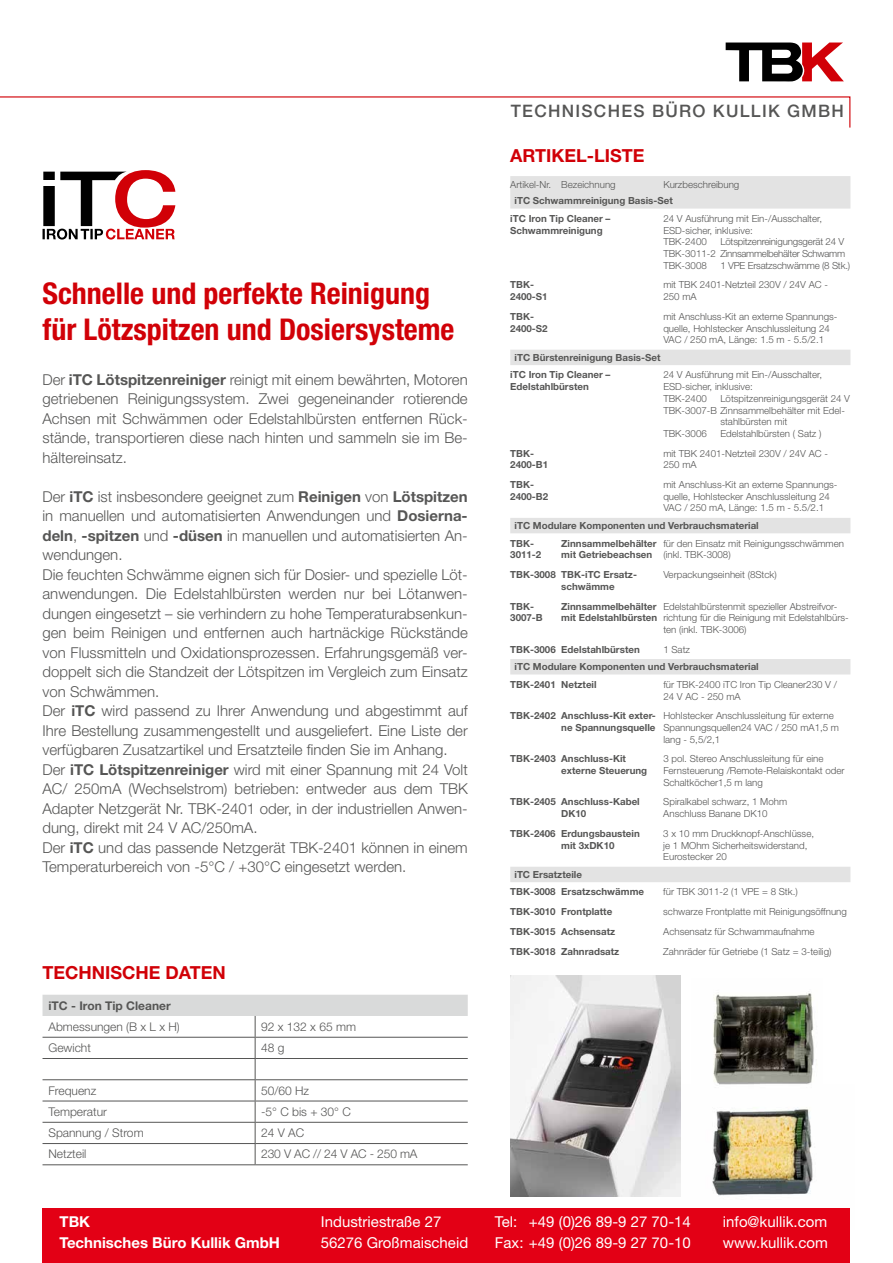
<style>
.page{position:relative;width:893px;height:1263px;background:#fff}
.page>*{position:absolute;margin:0;border:0;box-sizing:border-box;transform-origin:0 0}
.t1{font:700 condensed 30px/36px "Helvetica Neue LT Std";color:#d10007}
.t2{font:700 18px "Helvetica Neue LT Std";color:#d10007}
.t3{font:500 17.25px "Helvetica Neue LT Std";letter-spacing:.075em;color:#565655}
.t4{font:300 15px/19.5px "Helvetica Neue LT Std";color:#565655;text-align:justify}
.t5{font:15px/21px "Helvetica Neue LT Std";color:#fff}
.t6{font:700 15px/21px "Helvetica Neue LT Std";color:#fff}
.t7{font:300 12px "Helvetica Neue LT Std";color:#565655}
.t8{font:700 12px "Helvetica Neue LT Std";color:#565655}
.t9{font:300 9.75px/11.7px "Helvetica Neue LT Std";color:#565655}
.t10{font:700 9.75px/11.7px "Helvetica Neue LT Std";color:#565655}
.t11{font:300 9.75px "Helvetica Neue LT Std";letter-spacing:-.02em;color:#565655}
.s1{font-weight:700}
</style>
<div class="page">
<img style="left:661px;top:1084px;width:152px;height:113px">
<div style="left:43px;top:1208px;width:807px;height:55px;background:#e30015"></div>
<hr style="left:43px;top:1164px;width:212px;height:1px;background:#565655">
<hr style="left:255px;top:1164px;width:213px;height:1px;background:#565655">
<svg style="left:43px;top:995px;width:425px;height:169px"></svg>
<svg style="left:726px;top:43px;width:118px;height:39px"></svg>
<svg style="left:0;top:96px;width:851px;height:32px"></svg>
<svg style="left:43px;top:170px;width:132px;height:70px"></svg>
<div style="left:43px;top:180px;width:13px;height:6px;background:#fff"></div>
<img style="left:692px;top:993px;width:122px;height:102px">
<img style="left:510px;top:975px;width:170px;height:221px">
<svg style="left:510px;top:176px;width:340px;height:706px"></svg>
<h3 class="t3" style="left:511px;top:101px;width:335px">TECHNISCHES BÜRO KULLIK GMBH</h3>
<h2 class="t2" style="left:510px;top:144px;width:136px">ARTIKEL-LISTE</h2>
<h1 class="t1" style="left:43px;top:275px;width:413px">Schnelle und perfekte Reinigung für Lötzspitzen und Dosiersysteme</h1>
<p class="t4" style="left:43px;top:369px;width:427px">Der <span class="s1">iTC Lötspitzenreiniger</span> reinigt mit einem bewährten, Motoren getriebenen Reinigungssystem. Zwei gegeneinander rotierende Achsen mit Schwämmen oder Edelstahlbürsten entfernen Rück&shy;stände, transportieren diese nach hinten und sammeln sie im Be&shy;hältereinsatz.</p>
<p class="t4" style="left:43px;top:486px;width:427px;text-align:left">Der <span class="s1">iTC</span> ist insbesondere geeignet zum <span class="s1">Reinigen</span> von <span class="s1">Lötspitzen </span>in manuellen und automatisierten Anwendungen und <span class="s1">Dosierna&shy;deln</span>, <span class="s1">-spitzen</span> und <span class="s1">-düsen</span> in manuellen und automatisierten An&shy;wendungen.<br>Die feuchten Schwämme eignen sich für Dosier- und spezielle Löt&shy;anwendungen. Die Edelstahlbürsten werden nur bei Lötanwen&shy;dungen eingesetzt – sie verhindern zu hohe Temperaturabsenkun&shy;gen beim Reinigen und entfernen auch hartnäckige Rückstände von Flussmitteln und Oxidationsprozessen. Erfahrungsgemäß ver&shy;doppelt sich die Standzeit der Lötspitzen im Vergleich zum Einsatz von Schwämmen.<br>Der <span class="s1">iTC</span> wird passend zu Ihrer Anwendung und abgestimmt auf Ihre Bestellung zusammengestellt und ausgeliefert. Eine Liste der verfügbaren Zusatzartikel und Ersatzteile finden Sie im Anhang.<br>Der <span class="s1">iTC Lötspitzenreiniger</span> wird mit einer Spannung mit 24 Volt AC/ 250mA (Wechselstrom) betrieben: entweder aus dem TBK Adapter Netzgerät Nr. TBK-2401 oder, in der industriellen Anwen&shy;dung, direkt mit 24 V AC/250mA.<br>Der <span class="s1">iTC</span> und das passende Netzgerät TBK-2401 können in einem Temperaturbereich von -5°C / +30°C eingesetzt werden.</p>
<h2 class="t2" style="left:43px;top:961px;width:185px">TECHNISCHE DATEN</h2>
<p class="t8" style="left:49px;top:998px;width:124px">iTC - Iron Tip Cleaner</p>
<p class="t7" style="left:49px;top:1019px;width:133px">Abmessungen (B x L x H)</p>
<p class="t7" style="left:261px;top:1019px;width:96px">92 x 132 x 65 mm</p>
<p class="t7" style="left:49px;top:1040px;width:44px">Gewicht</p>
<p class="t7" style="left:261px;top:1040px;width:25px">48 g</p>
<p class="t7" style="left:49px;top:1083px;width:49px">Frequenz</p>
<p class="t7" style="left:261px;top:1083px;width:50px">50/60 Hz</p>
<p class="t7" style="left:49px;top:1104px;width:60px">Temperatur</p>
<p class="t7" style="left:261px;top:1104px;width:91px">-5° C bis + 30° C</p>
<p class="t7" style="left:49px;top:1125px;width:97px">Spannung / Strom</p>
<p class="t7" style="left:261px;top:1125px;width:45px">24 V AC</p>
<p class="t7" style="left:49px;top:1147px;width:40px">Netzteil</p>
<p class="t7" style="left:261px;top:1147px;width:158px">230 V AC // 24 V AC - 250 mA</p>
<p class="t9" style="left:510px;top:179px;width:107px">Artikel-Nr. Bezeichnung</p>
<p class="t9" style="left:663px;top:179px;width:78px">Kurzbeschreibung</p>
<p class="t10" style="left:510px;top:192px;width:164px;line-height:17.5px;text-indent:4px">iTC Schwammreinigung Basis-Set iTC Iron Tip Cleaner –</p>
<p class="t10" style="left:510px;top:224px;width:94px">Schwammreinigung</p>
<p class="t9" style="left:663px;top:212px;width:160px">24 V Ausführung mit Ein-/Ausschalter,<br>ESD-sicher, inklusive:<br>TBK-2400</p>
<p class="t9" style="left:663px;top:236px;width:183px;text-align:justify;text-indent:57px">Lötspitzenreinigungsgerät 24 V TBK-3011-2 Zinnsammelbehälter Schwamm TBK-3008</p>
<p class="t11" style="left:720px;top:259px;width:131px">1 VPE Ersatzschwämme (8 Stk.)</p>
<p class="t10" style="left:510px;top:279px;width:39px">TBK-<br>2400-S1</p>
<p class="t9" style="left:663px;top:279px;width:166px">mit TBK 2401-Netzteil 230V / 24V AC -<br>250 mA</p>
<p class="t10" style="left:510px;top:310px;width:39px">TBK-<br>2400-S2</p>
<p class="t9" style="left:663px;top:310px;width:176px">mit Anschluss-Kit an externe Spannungs&shy;quelle, Hohlstecker Anschlussleitung 24<br>VAC / 250 mA, Länge: 1.5 m - 5.5/2.1</p>
<p class="t10" style="left:510px;top:348px;width:152px;line-height:17.5px;text-indent:4px">iTC Bürstenreinigung Basis-Set iTC Iron Tip Cleaner –</p>
<p class="t10" style="left:510px;top:381px;width:80px">Edelstahlbürsten</p>
<p class="t9" style="left:663px;top:369px;width:160px">24 V Ausführung mit Ein-/Ausschalter,<br>ESD-sicher, inklusive:<br>TBK-2400</p>
<p class="t9" style="left:720px;top:392px;width:131px">Lötspitzenreinigungsgerät 24 V</p>
<p class="t9" style="left:663px;top:404px;width:183px">TBK-3007-B Zinnsammelbehälter mit Edel-</p>
<p class="t9" style="left:720px;top:416px;width:68px">stahlbürsten mit</p>
<p class="t9" style="left:663px;top:427px;width:45px">TBK-3006</p>
<p class="t9" style="left:720px;top:427px;width:103px">Edelstahlbürsten ( Satz )</p>
<p class="t10" style="left:510px;top:447px;width:39px">TBK-<br>2400-B1</p>
<p class="t9" style="left:663px;top:447px;width:166px">mit TBK 2401-Netzteil 230V / 24V AC -<br>250 mA</p>
<p class="t10" style="left:510px;top:478px;width:39px">TBK-<br>2400-B2</p>
<p class="t9" style="left:663px;top:479px;width:176px">mit Anschluss-Kit an externe Spannungs&shy;quelle, Hohlstecker Anschlussleitung 24<br>VAC / 250 mA, Länge: 1.5 m - 5.5/2.1</p>
<p class="t10" style="left:510px;top:517px;width:250px;line-height:17.5px;text-indent:4px">iTC Modulare Komponenten und Verbrauchsmaterial<br>TBK-</p>
<p class="t10" style="left:510px;top:549px;width:33px">3011-2</p>
<p class="t10" style="left:561px;top:537px;width:97px">Zinnsammelbehälter mit Getriebeachsen</p>
<p class="t9" style="left:663px;top:537px;width:182px">für den Einsatz mit Reinigungsschwämmen (inkl. TBK-3008)</p>
<p class="t10" style="left:561px;top:568px;width:77px;text-indent:-51px">TBK-3008 TBK-iTC Ersatz&shy;schwämme</p>
<p class="t9" style="left:663px;top:568px;width:115px">Verpackungseinheit (8Stck)</p>
<p class="t10" style="left:510px;top:600px;width:34px">TBK-<br>3007-B</p>
<p class="t10" style="left:561px;top:600px;width:98px">Zinnsammelbehälter mit Edelstahlbürsten</p>
<p class="t9" style="left:663px;top:600px;width:187px">Edelstahlbürstenmit spezieller Abstreifvor&shy;richtung für die Reinigung mit Edelstahlbürs&shy;ten (inkl. TBK-3006)</p>
<p class="t10" style="left:510px;top:643px;width:131px">TBK-3006 Edelstahlbürsten</p>
<p class="t9" style="left:663px;top:643px;width:28px">1 Satz</p>
<p class="t10" style="left:510px;top:658px;width:250px;line-height:17.5px;text-indent:4px">iTC Modulare Komponenten und Verbrauchsmaterial<br>TBK-2401 Netzteil</p>
<p class="t9" style="left:663px;top:678px;width:175px">für TBK-2400 iTC Iron Tip Cleaner230 V /<br>24 V AC - 250 mA</p>
<p class="t10" style="left:510px;top:710px;width:147px;text-align:right">TBK-2402 Anschluss-Kit exter&shy;ne Spannungsquelle</p>
<p class="t9" style="left:663px;top:710px;width:177px">Hohlstecker Anschlussleitung für externe<br>Spannungsquellen24 VAC / 250 mA1,5 m lang - 5,5/2,1</p>
<p class="t10" style="left:561px;top:753px;width:87px;text-indent:-51px">TBK-2403 Anschluss-Kit externe Steuerung</p>
<p class="t9" style="left:663px;top:753px;width:183px">3 pol. Stereo Anschlussleitung für eine<br>Fernsteuerung /Remote-Relaiskontakt oder<br>Schaltköcher1,5 m lang</p>
<p class="t10" style="left:510px;top:796px;width:131px;text-align:center">TBK-2405 Anschluss-Kabel<br>DK10</p>
<p class="t9" style="left:663px;top:796px;width:125px">Spiralkabel schwarz, 1 Mohm<br>Anschluss Banane DK10</p>
<p class="t10" style="left:561px;top:827px;width:80px;text-indent:-51px">TBK-2406 Erdungsbaustein mit 3xDK10</p>
<p class="t9" style="left:663px;top:827px;width:152px">3 x 10 mm Druckknopf-Anschlüsse, je 1 MOhm Sicherheitswiderstand,<br>Eurostecker 20</p>
<p class="t10" style="left:510px;top:865px;width:135px;line-height:17.5px;text-indent:4px">iTC Ersatzteile<br>TBK-3008 Ersatzschwämme</p>
<p class="t9" style="left:663px;top:886px;width:136px">für TBK 3011-2 (1 VPE = 8 Stk.)</p>
<p class="t10" style="left:510px;top:906px;width:104px">TBK-3010 Frontplatte</p>
<p class="t9" style="left:663px;top:906px;width:185px">schwarze Frontplatte mit Reinigungsöffnung</p>
<p class="t10" style="left:510px;top:925px;width:107px">TBK-3015 Achsensatz</p>
<p class="t9" style="left:663px;top:925px;width:153px">Achsensatz für Schwammaufnahme</p>
<p class="t10" style="left:510px;top:945px;width:111px">TBK-3018 Zahnradsatz</p>
<p class="t9" style="left:663px;top:945px;width:170px">Zahnräder für Getriebe (1 Satz = 3-teilig)</p>
<h3 class="t6" style="left:60px;top:1210px;width:222px">TBK<br>Technisches Büro Kullik GmbH</h3>
<h3 class="t5" style="left:321px;top:1211px;width:149px">Industriestraße 27<br>56276 Großmaischeid</h3>
<h3 class="t5" style="left:495px;top:1211px;width:197px">Tel: +49 (0)26 89-9 27 70-14<br>Fax: +49 (0)26 89-9 27 70-10</h3>
<h3 class="t5" style="left:723px;top:1211px;width:106px">info@kullik.com www.kullik.com</h3>
</div>
